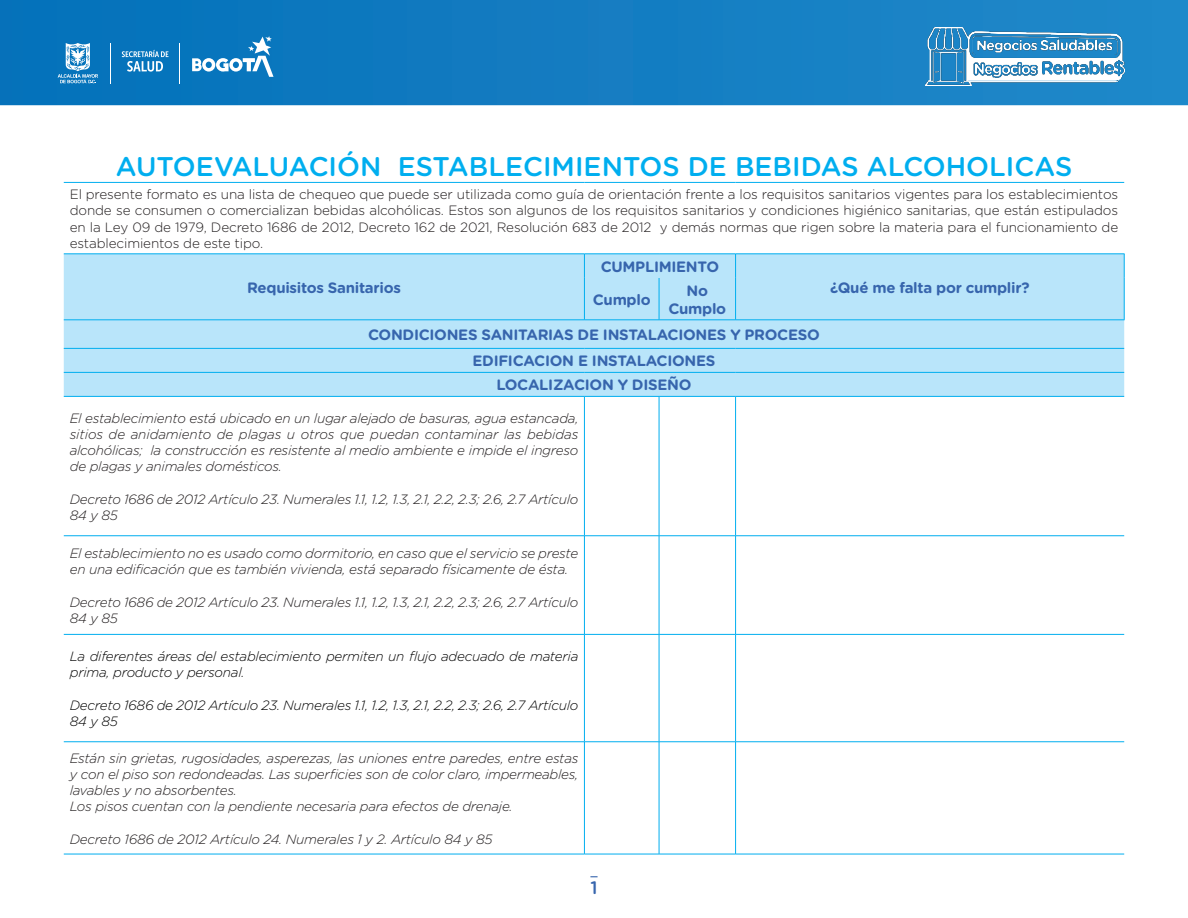
<style>
.page{position:relative;width:1188px;height:918px;background:#fff}
.page>*{position:absolute;margin:0;border:0;box-sizing:border-box;transform-origin:0 0}
.TIT-1{font:500 27px "Gotham Rounded";color:#00aeef}
.t1{font:500 18px "Gotham Rounded";color:#3765ad}
.Subtit-2{font:700 15px/18px "Gotham Rounded";letter-spacing:-.02em;color:#3765ad;text-align:center}
.Texts{font:italic 300 13.5px/16.2px "Gotham Rounded";letter-spacing:-.02em;color:#231f20}
.Texts-2{font:300 13.5px/16.2px "Gotham Rounded";letter-spacing:-.01em;color:#231f20;text-align:justify}
.Texts-3{font:italic 300 13.5px/16.2px "Gotham Rounded";letter-spacing:-.02em;color:#000}
</style>
<div class="page">
<svg style="left:0;top:0;width:1188px;height:105px;background:#117cc1"></svg>
<img style="left:925px;top:28px;width:199px;height:58px">
<svg style="left:58px;top:43px;width:40px;height:41px;background:#539ed0"></svg>
<svg style="left:192px;top:36px;width:82px;height:41px"></svg>
<hr style="left:179px;top:43px;width:1px;height:41px;background:#fff">
<hr style="left:110px;top:43px;width:1px;height:41px;background:#fff">
<svg style="left:122px;top:50px;width:47px;height:22px"></svg>
<div style="left:64px;top:255px;width:1060px;height:141px;background:#b9e5fa"></div>
<hr style="left:64px;top:182px;width:520px;height:1px;background:#00aeef">
<hr style="left:584px;top:182px;width:75px;height:1px;background:#00aeef">
<hr style="left:659px;top:182px;width:77px;height:1px;background:#00aeef">
<hr style="left:736px;top:182px;width:388px;height:1px;background:#00aeef">
<hr style="left:64px;top:254px;width:520px;height:1px;background:#00aeef">
<hr style="left:584px;top:278px;width:1px;height:42px;background:#00aeef">
<hr style="left:659px;top:278px;width:1px;height:42px;background:#00aeef">
<hr style="left:735px;top:278px;width:1px;height:42px;background:#00aeef">
<hr style="left:64px;top:320px;width:520px;height:1px;background:#00aeef">
<hr style="left:584px;top:320px;width:75px;height:1px;background:#00aeef">
<hr style="left:659px;top:320px;width:77px;height:1px;background:#00aeef">
<hr style="left:736px;top:320px;width:389px;height:1px;background:#00aeef">
<hr style="left:64px;top:348px;width:520px;height:1px;background:#00aeef">
<hr style="left:584px;top:348px;width:75px;height:1px;background:#00aeef">
<hr style="left:659px;top:348px;width:77px;height:1px;background:#00aeef">
<hr style="left:736px;top:348px;width:388px;height:1px;background:#00aeef">
<hr style="left:64px;top:372px;width:520px;height:1px;background:#00aeef">
<hr style="left:584px;top:372px;width:75px;height:1px;background:#00aeef">
<hr style="left:659px;top:372px;width:77px;height:1px;background:#00aeef">
<hr style="left:736px;top:372px;width:388px;height:1px;background:#00aeef">
<hr style="left:64px;top:396px;width:520px;height:1px;background:#00aeef">
<hr style="left:584px;top:396px;width:75px;height:1px;background:#00aeef">
<hr style="left:584px;top:397px;width:1px;height:139px;background:#00aeef">
<hr style="left:659px;top:396px;width:77px;height:1px;background:#00aeef">
<hr style="left:659px;top:397px;width:1px;height:139px;background:#00aeef">
<hr style="left:736px;top:396px;width:388px;height:1px;background:#00aeef">
<hr style="left:735px;top:397px;width:1px;height:139px;background:#00aeef">
<hr style="left:64px;top:535px;width:520px;height:1px;background:#00aeef">
<hr style="left:584px;top:535px;width:75px;height:1px;background:#00aeef">
<hr style="left:584px;top:536px;width:1px;height:98px;background:#00aeef">
<hr style="left:659px;top:535px;width:77px;height:1px;background:#00aeef">
<hr style="left:659px;top:536px;width:1px;height:98px;background:#00aeef">
<hr style="left:736px;top:535px;width:388px;height:1px;background:#00aeef">
<hr style="left:735px;top:536px;width:1px;height:98px;background:#00aeef">
<hr style="left:584px;top:635px;width:1px;height:107px;background:#00aeef">
<hr style="left:659px;top:635px;width:1px;height:107px;background:#00aeef">
<hr style="left:735px;top:635px;width:1px;height:107px;background:#00aeef">
<hr style="left:584px;top:742px;width:1px;height:112px;background:#00aeef">
<hr style="left:659px;top:742px;width:1px;height:112px;background:#00aeef">
<hr style="left:735px;top:742px;width:1px;height:112px;background:#00aeef">
<hr style="left:64px;top:634px;width:520px;height:1px;background:#00aeef">
<hr style="left:584px;top:634px;width:75px;height:1px;background:#00aeef">
<hr style="left:659px;top:634px;width:77px;height:1px;background:#00aeef">
<hr style="left:736px;top:634px;width:388px;height:1px;background:#00aeef">
<hr style="left:64px;top:742px;width:520px;height:1px;background:#00aeef">
<hr style="left:584px;top:742px;width:75px;height:1px;background:#00aeef">
<hr style="left:659px;top:742px;width:77px;height:1px;background:#00aeef">
<hr style="left:736px;top:742px;width:388px;height:1px;background:#00aeef">
<hr style="left:64px;top:854px;width:520px;height:1px;background:#00aeef">
<hr style="left:584px;top:854px;width:75px;height:1px;background:#00aeef">
<hr style="left:659px;top:854px;width:77px;height:1px;background:#00aeef">
<hr style="left:736px;top:854px;width:388px;height:1px;background:#00aeef">
<hr style="left:736px;top:254px;width:389px;height:1px;background:#00aeef">
<svg style="left:1124px;top:254px;width:1px;height:24px"></svg>
<hr style="left:1124px;top:278px;width:1px;height:42px;background:#00aeef">
<hr style="left:584px;top:254px;width:75px;height:1px;background:#00aeef">
<svg style="left:584px;top:255px;width:1px;height:23px"></svg>
<hr style="left:659px;top:254px;width:77px;height:1px;background:#00aeef">
<svg style="left:735px;top:255px;width:1px;height:23px"></svg>
<p class="TIT-1" style="left:116px;top:148px;width:958px">AUTOEVALUACIÓN ESTABLECIMIENTOS DE BEBIDAS ALCOHOLICAS</p>
<p class="Texts-2" style="left:70px;top:186px;width:1050px">El presente formato es una lista de chequeo que puede ser utilizada como guía de orientación frente a los requisitos sanitarios vigentes para los establecimientos donde se consumen o comercializan bebidas alcohólicas. Estos son algunos de los requisitos sanitarios y condiciones higiénico sanitarias, que están estipulados en la Ley 09 de 1979, Decreto 1686 de 2012, Decreto 162 de 2021, Resolución 683 de 2012 y demás normas que rigen sobre la materia para el funcionamiento de establecimientos de este tipo.</p>
<p class="Subtit-2" style="left:247px;top:278px;width:155px">Requisitos Sanitarios</p>
<p class="Subtit-2" style="left:601px;top:257px;width:120px">CUMPLIMIENTO</p>
<p class="Subtit-2" style="left:830px;top:278px;width:201px">¿Qué me falta por cumplir?</p>
<p class="Subtit-2" style="left:593px;top:290px;width:59px">Cumplo</p>
<p class="Subtit-2" style="left:668px;top:281px;width:59px">No<br>Cumplo</p>
<p class="Subtit-2" style="left:368px;top:325px;width:453px">CONDICIONES SANITARIAS DE INSTALACIONES Y PROCESO</p>
<p class="Subtit-2" style="left:473px;top:351px;width:244px">EDIFICACION E INSTALACIONES</p>
<p class="Subtit-2" style="left:496px;top:375px;width:197px">LOCALIZACION Y DISEÑO</p>
<p class="Texts" style="left:70px;top:409px;width:510px;text-align:justify">El establecimiento está ubicado en un lugar alejado de basuras, agua estancada, sitios de anidamiento de plagas u otros que puedan contaminar las bebidas alcohólicas; la construcción es resistente al medio ambiente e impide el ingreso de plagas y animales domésticos.</p>
<p class="Texts" style="left:70px;top:490px;width:510px">Decreto 1686 de 2012 Artículo 23. Numerales 1.1, 1.2, 1.3, 2.1, 2.2, 2.3; 2.6, 2.7 Artículo<br>84 y 85</p>
<p class="Texts" style="left:70px;top:545px;width:510px">El establecimiento no es usado como dormitorio, en caso que el servicio se preste en una edificación que es también vivienda, está separado físicamente de ésta.</p>
<p class="Texts" style="left:70px;top:593px;width:510px">Decreto 1686 de 2012 Artículo 23. Numerales 1.1, 1.2, 1.3, 2.1, 2.2, 2.3; 2.6, 2.7 Artículo<br>84 y 85</p>
<p class="Texts-3" style="left:70px;top:648px;width:510px">La diferentes áreas del establecimiento permiten un flujo adecuado de materia prima, producto y personal.</p>
<p class="Texts-3" style="left:70px;top:696px;width:510px">Decreto 1686 de 2012 Artículo 23. Numerales 1.1, 1.2, 1.3, 2.1, 2.2, 2.3; 2.6, 2.7 Artículo<br>84 y 85</p>
<p class="Texts" style="left:70px;top:749px;width:510px;text-align:justify">Están sin grietas, rugosidades, asperezas, las uniones entre paredes, entre estas y con el piso son redondeadas. Las superficies son de color claro, impermeables, lavables y no absorbentes.</p>
<p class="Texts" style="left:70px;top:798px;width:444px">Los pisos cuentan con la pendiente necesaria para efectos de drenaje.</p>
<p class="Texts" style="left:70px;top:830px;width:424px">Decreto 1686 de 2012 Artículo 24. Numerales 1 y 2. Artículo 84 y 85</p>
<h2 class="t1" style="left:590px;top:875px;width:9px">1</h2>
</div>
